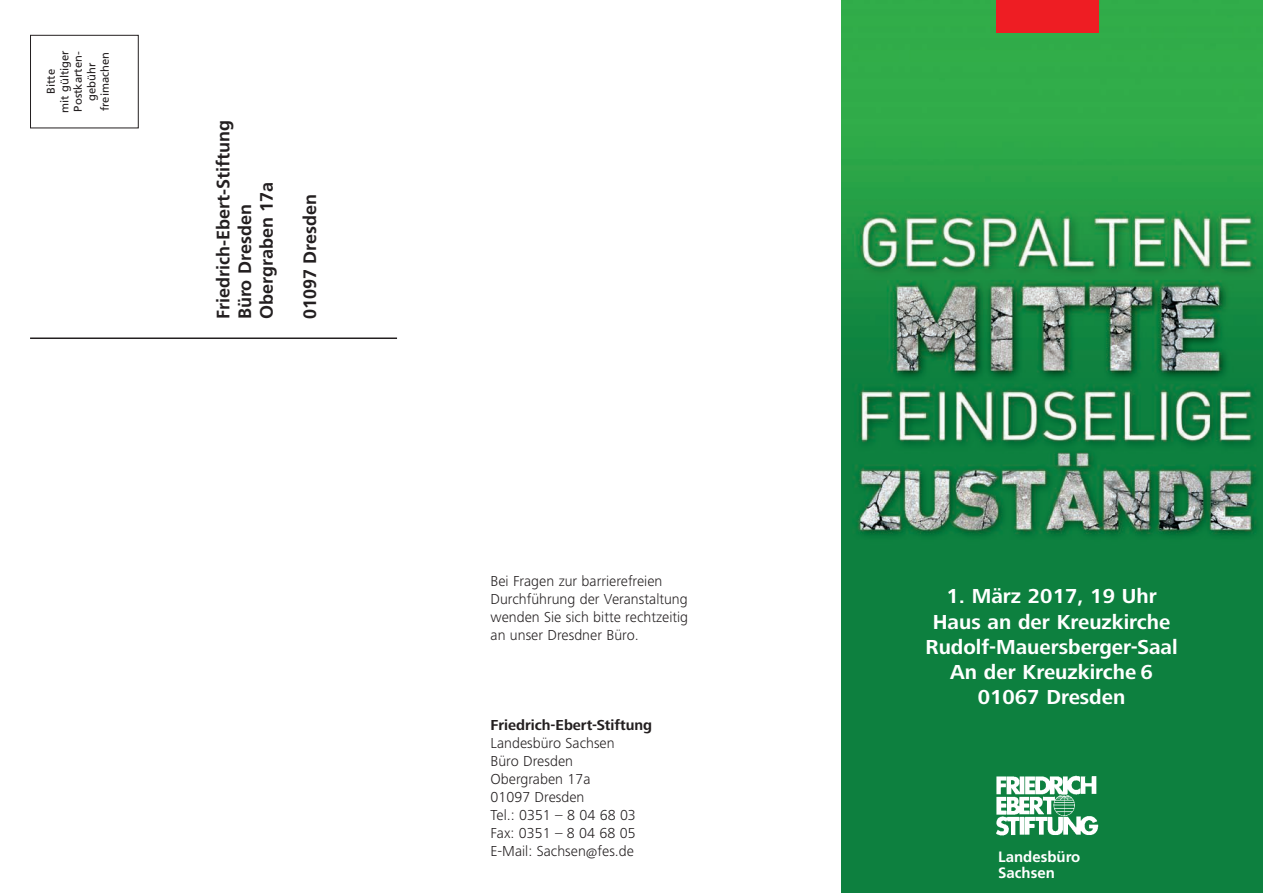
<style>
.page{position:relative;width:1263px;height:893px;background:#fff}
.page>*{position:absolute;margin:0;border:0;box-sizing:border-box;transform-origin:0 0}
.t1{font:700 21px/25.2px "Frutiger Next LT";color:#fff;text-align:center}
.t2{font:700 18px/21.6px "Frutiger";color:#231f20}
.t3{font:300 15px/18px "Frutiger Next LT";color:#231f20}
.t4{font:700 15px "Frutiger Next LT";color:#231f20}
.t5{font:700 15px/16.5px "Frutiger";color:#fff}
.t6{font:11.25px/13.5px "Frutiger";color:#231f20;text-align:center}
</style>
<div class="page">
<img style="left:842px;top:0;width:421px;height:893px">
<div style="left:30px;top:35px;width:109px;height:93px;border:1px solid #231f20"></div>
<hr style="left:30px;top:337px;width:367px;height:2px;background:#231f20">
<div style="left:997px;top:0;width:102px;height:32px;background:#ee1d23"></div>
<img style="left:996px;top:776px;width:104px;height:61px">
<p class="t6" style="left:45px;top:113px;width:64px;rotate:-90deg">Bitte<br>mit gültiger<br>Postkarten&shy;gebühr freimachen</p>
<p class="t2" style="left:214px;top:319px;width:201px;rotate:-90deg">Friedrich-Ebert-Stiftung<br>Büro Dresden<br>Obergraben 17a</p>
<p class="t2" style="left:300px;top:319px;width:127px;rotate:-90deg">01097 Dresden</p>
<p class="t3" style="left:490px;top:574px;width:199px">Bei Fragen zur barrierefreien<br>Durch führung der Veranstaltung wenden Sie sich bitte rechtzeitig an unser Dresdner Büro.</p>
<p class="t4" style="left:490px;top:720px;width:163px">Friedrich-Ebert-Stiftung</p>
<p class="t3" style="left:490px;top:736px;width:147px">Landesbüro Sachsen<br>Büro Dresden<br>Obergraben 17a<br>01097 Dresden<br>Tel.: 0351 – 8 04 68 03<br>Fax: 0351 – 8 04 68 05<br>E-Mail: Sachsen@fes.de</p>
<h1 class="t1" style="left:925px;top:586px;width:254px">1. März 2017, 19 Uhr<br>Haus an der Kreuzkirche<br>Rudolf-Mauersberger-Saal<br>An der Kreuzkirche 6<br>01067 Dresden</h1>
<p class="t5" style="left:998px;top:849px;width:84px">Landesbüro<br>Sachsen</p>
</div>
